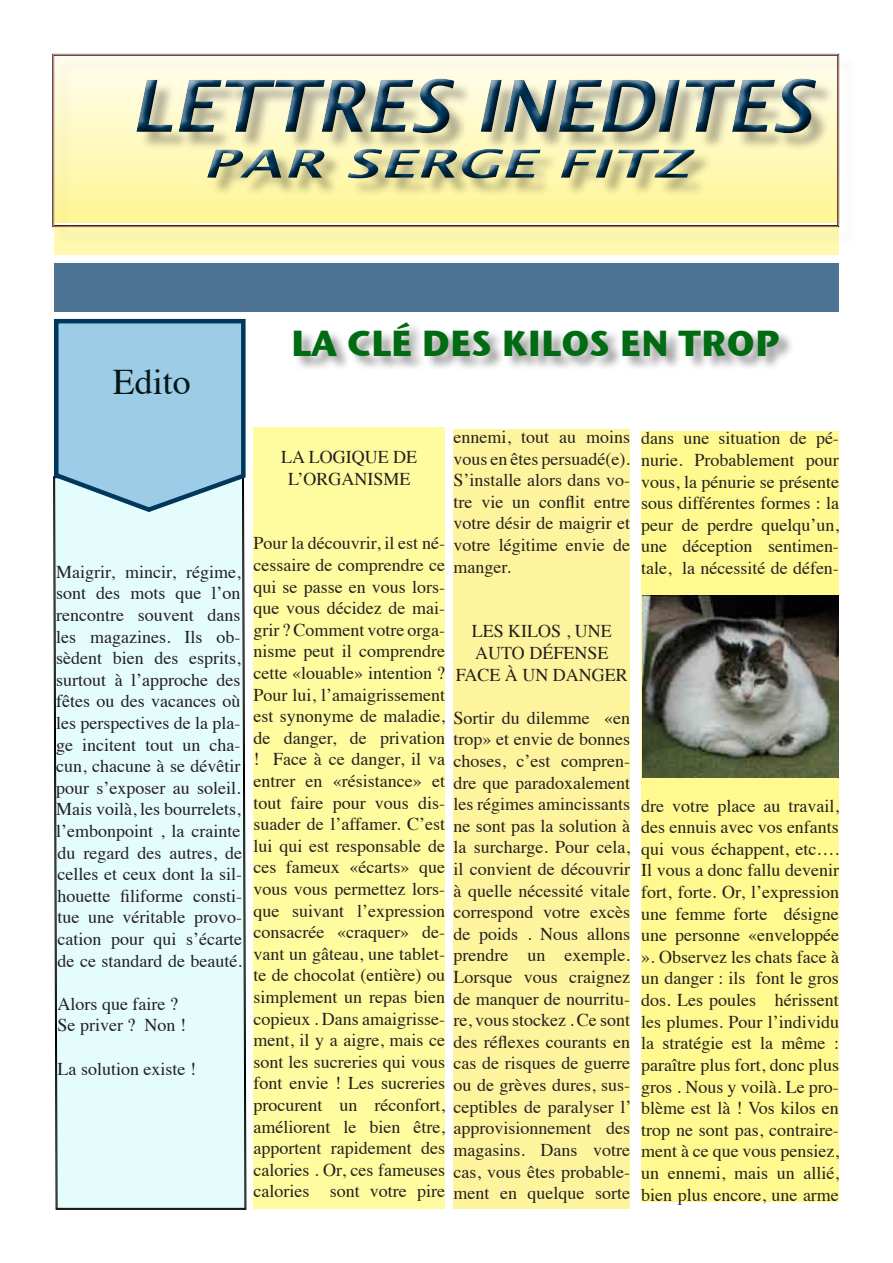
<style>
.page{position:relative;width:893px;height:1263px;background:#fff}
.page>*{position:absolute;margin:0;border:0;box-sizing:border-box;transform-origin:0 0}
.t1{font:italic 600 72px "Lucida Sans";color:#00375c}
.t2{font:italic 600 39px "Lucida Sans";color:#00375c;scale:1.54 1}
.t3{font:700 36px "Stone Sans ITC";color:#006b13}
.t4{font:36px "Times";color:#041716}
.t5{font:18px/21.6px "Times";color:#231f20;text-align:justify}
</style>
<div class="page">
<div style="left:54px;top:514px;width:191px;height:694px;background:#e5fcfc"></div>
<svg style="left:53px;top:318px;width:193px;height:196px;background:#97c4dc"></svg>
<div style="left:253px;top:428px;width:192px;height:781px;background:#fffb9f"></div>
<div style="left:454px;top:429px;width:176px;height:780px;background:#fff49e"></div>
<div style="left:641px;top:431px;width:198px;height:770px;background:#fff98f"></div>
<div style="left:293px;top:321px;width:600px;height:128px;background:#231f20;opacity:.46"></div>
<img style="left:642px;top:595px;width:197px;height:183px">
<div style="left:55px;top:56px;width:838px;height:212px;background:#231f20;opacity:.35"></div>
<div style="left:46px;top:43px;width:847px;height:191px;background:#231f20;opacity:.75"></div>
<div style="left:54px;top:263px;width:785px;height:49px;background:#4c7394"></div>
<h1 class="t1" style="left:130px;top:65px;width:684px">LETTRES INEDITES</h1>
<h2 class="t2" style="left:202px;top:141px;width:318px">PAR SERGE FITZ</h2>
<h3 class="t4" style="left:113px;top:348px;width:80px">Edito</h3>
<h3 class="t3" style="left:291px;top:311px;width:490px">LA CLÉ DES KILOS EN TROP</h3>
<p class="t5" style="left:56px;top:559px;width:187px">Maigrir, mincir, régime, sont des mots que l’on rencontre souvent dans les magazines. Ils ob&shy;sèdent bien des esprits, surtout à l’approche des fêtes ou des vacances où les perspectives de la pla&shy;ge incitent tout un cha&shy;cun, chacune à se dévêtir pour s’exposer au soleil.<br>Mais voilà, les bourrelets, l’embonpoint , la crainte du regard des autres, de celles et ceux dont la sil&shy;houette filiforme consti&shy;tue une véritable provo&shy;cation pour qui s’écarte de ce standard de beauté.</p>
<p class="t5" style="left:58px;top:991px;width:130px">Alors que faire ?<br>Se priver ? Non !</p>
<p class="t5" style="left:58px;top:1056px;width:140px">La solution existe !</p>
<p class="t5" style="left:288px;top:444px;width:128px;text-indent:-7px">La logique de l’organisme</p>
<p class="t5" style="left:253px;top:531px;width:193px">Pour la découvrir, il est né&shy;cessaire de comprendre ce qui se passe en vous lors&shy;que vous décidez de mai&shy;grir ? Comment votre orga&shy;nisme peut il comprendre cette «louable» intention ?<br>Pour lui, l’amaigrissement est synonyme de maladie, de danger, de privation ! Face à ce danger, il va entrer en «résistance» et tout faire pour vous dis&shy;suader de l’affamer. C’est lui qui est responsable de ces fameux «écarts» que vous vous permettez lors&shy;que suivant l’expression consacrée «craquer» de&shy;vant un gâteau, une tablet&shy;te de chocolat (entière) ou simplement un repas bien copieux . Dans amaigrisse&shy;ment, il y a aigre, mais ce sont les sucreries qui vous font envie ! Les sucreries procurent un réconfort, améliorent le bien être, apportent rapidement des calories . Or, ces fameuses calories sont votre pire</p>
<p class="t5" style="left:454px;top:425px;width:178px">ennemi, tout au moins vous en êtes persuadé(e).<br>S’installe alors dans vo&shy;tre vie un conflit entre votre désir de maigrir et votre légitime envie de manger.</p>
<p class="t5" style="left:472px;top:619px;width:129px">Les kilos , une auto défense</p>
<p class="t5" style="left:456px;top:662px;width:13px">face</p>
<p class="t5" style="left:505px;top:662px;width:124px">à un danger</p>
<p class="t5" style="left:454px;top:705px;width:179px">Sortir du dilemme «en trop» et envie de bonnes choses, c’est compren&shy;dre que paradoxalement les régimes amincissants ne sont pas la solution à la surcharge. Pour cela, il convient de découvrir à quelle nécessité vitale correspond votre excès de poids . Nous allons prendre un exemple.<br>Lorsque vous craignez de manquer de nourritu&shy;re, vous stockez . Ce sont des réflexes courants en cas de risques de guerre ou de grèves dures, sus&shy;ceptibles de paralyser l’ approvisionnement des magasins. Dans votre cas, vous êtes probable&shy;ment en quelque sorte</p>
<p class="t5" style="left:641px;top:426px;width:199px">dans une situation de pé&shy;nurie. Probablement pour vous, la pénurie se présente sous différentes formes : la peur de perdre quelqu’un, une déception sentimen&shy;tale, la nécessité de défen-</p>
<p class="t5" style="left:641px;top:793px;width:199px">dre votre place au travail, des ennuis avec vos enfants qui vous échappent, etc….<br>Il vous a donc fallu devenir fort, forte. Or, l’expression une femme forte désigne une personne «enveloppée ». Observez les chats face à un danger : ils font le gros dos. Les poules hérissent les plumes. Pour l’individu la stratégie est la même : paraître plus fort, donc plus gros . Nous y voilà. Le pro&shy;blème est là ! Vos kilos en trop ne sont pas, contraire&shy;ment à ce que vous pensiez, un ennemi, mais un allié, bien plus encore, une arme</p>
</div>
